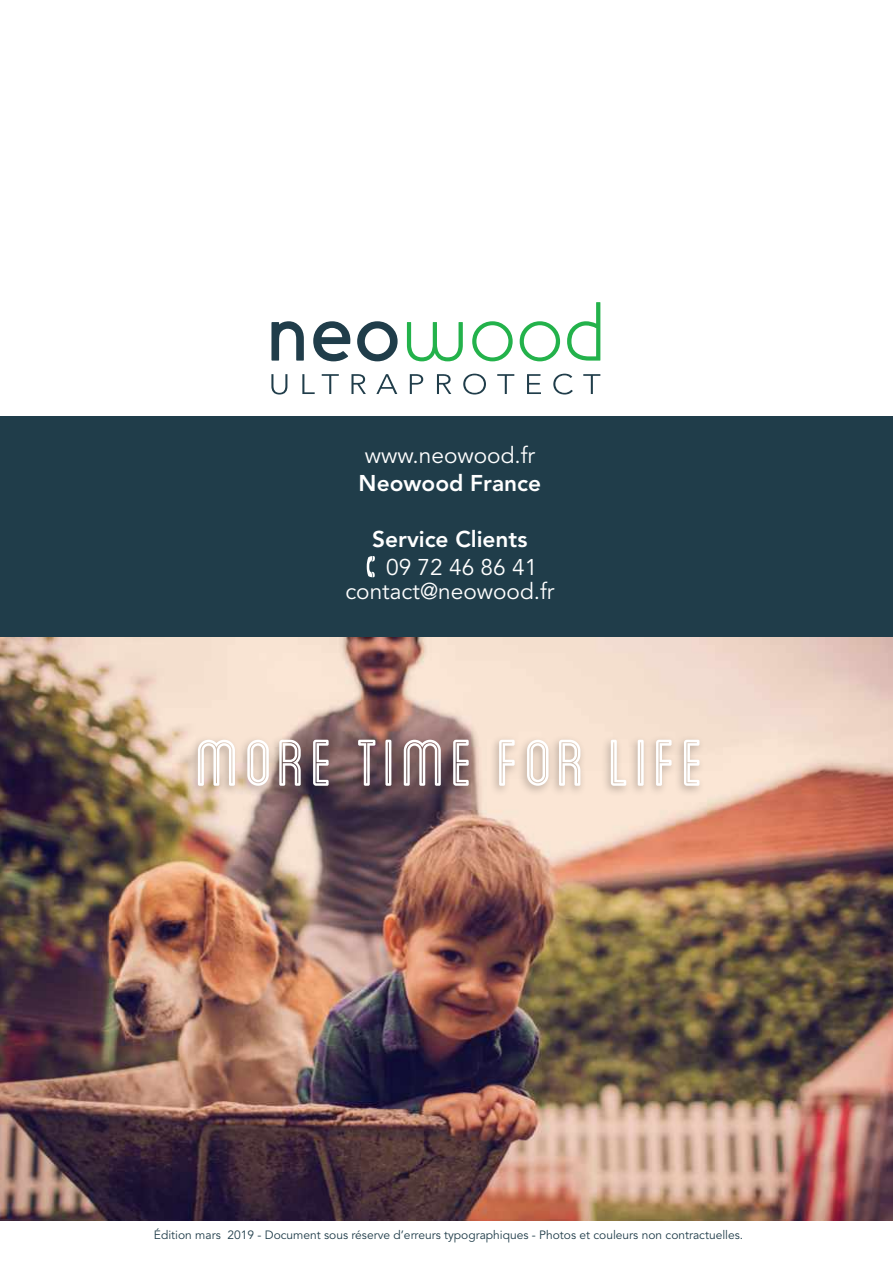
<style>
.page{position:relative;width:893px;height:1263px;background:#fff}
.page>*{position:absolute;margin:0;border:0;box-sizing:border-box;transform-origin:0 0}
.t1{font:93px "Blanch Caps Inline";letter-spacing:.05em;color:#fff}
.t2{font:22.65px/23.9px "Avenir LT Std";color:#fff}
.t3{font:800 22.65px "Avenir LT Std";color:#fff}
.t4{font:12px "Avenir LT Std";color:#203d4a}
</style>
<div class="page">
<div style="left:0;top:417px;width:893px;height:274px;background:#203d4a"></div>
<img style="left:0;top:638px;width:893px;height:582px">
<div style="left:187px;top:734px;width:517px;height:63px;background:#231f20;opacity:.34"></div>
<svg style="left:271px;top:321px;width:33px;height:40px"></svg>
<svg style="left:313px;top:321px;width:38px;height:40px"></svg>
<svg style="left:357px;top:321px;width:41px;height:40px"></svg>
<svg style="left:407px;top:322px;width:56px;height:39px"></svg>
<svg style="left:472px;top:321px;width:41px;height:40px"></svg>
<svg style="left:520px;top:321px;width:40px;height:40px"></svg>
<svg style="left:567px;top:302px;width:33px;height:59px"></svg>
<svg style="left:271px;top:374px;width:16px;height:20px"></svg>
<svg style="left:302px;top:374px;width:13px;height:20px"></svg>
<svg style="left:322px;top:374px;width:17px;height:20px"></svg>
<svg style="left:351px;top:374px;width:15px;height:20px"></svg>
<svg style="left:376px;top:374px;width:21px;height:20px"></svg>
<svg style="left:410px;top:374px;width:13px;height:20px"></svg>
<svg style="left:437px;top:374px;width:14px;height:20px"></svg>
<svg style="left:463px;top:374px;width:23px;height:20px"></svg>
<svg style="left:497px;top:374px;width:17px;height:20px"></svg>
<svg style="left:527px;top:374px;width:14px;height:20px"></svg>
<svg style="left:553px;top:374px;width:20px;height:20px"></svg>
<svg style="left:583px;top:374px;width:17px;height:20px"></svg>
<svg style="left:367px;top:556px;width:8px;height:21px"></svg>
<h2 class="t2" style="left:365px;top:444px;width:172px">www.neowood.fr</h2>
<h2 class="t3" style="left:359px;top:470px;width:184px">Neowood France</h2>
<h2 class="t3" style="left:372px;top:526px;width:157px">Service Clients</h2>
<h2 class="t2" style="left:345px;top:556px;width:211px;text-indent:41px">09 72 46 86 41 contact@neowood.fr</h2>
<h1 class="t1" style="left:195px;top:720px;width:511px">MORE TIME FOR LIFE</h1>
<p class="t4" style="left:154px;top:1227px;width:591px">Édition mars 2019 - Document sous réserve d’erreurs typographiques - Photos et couleurs non contractuelles.</p>
</div>
